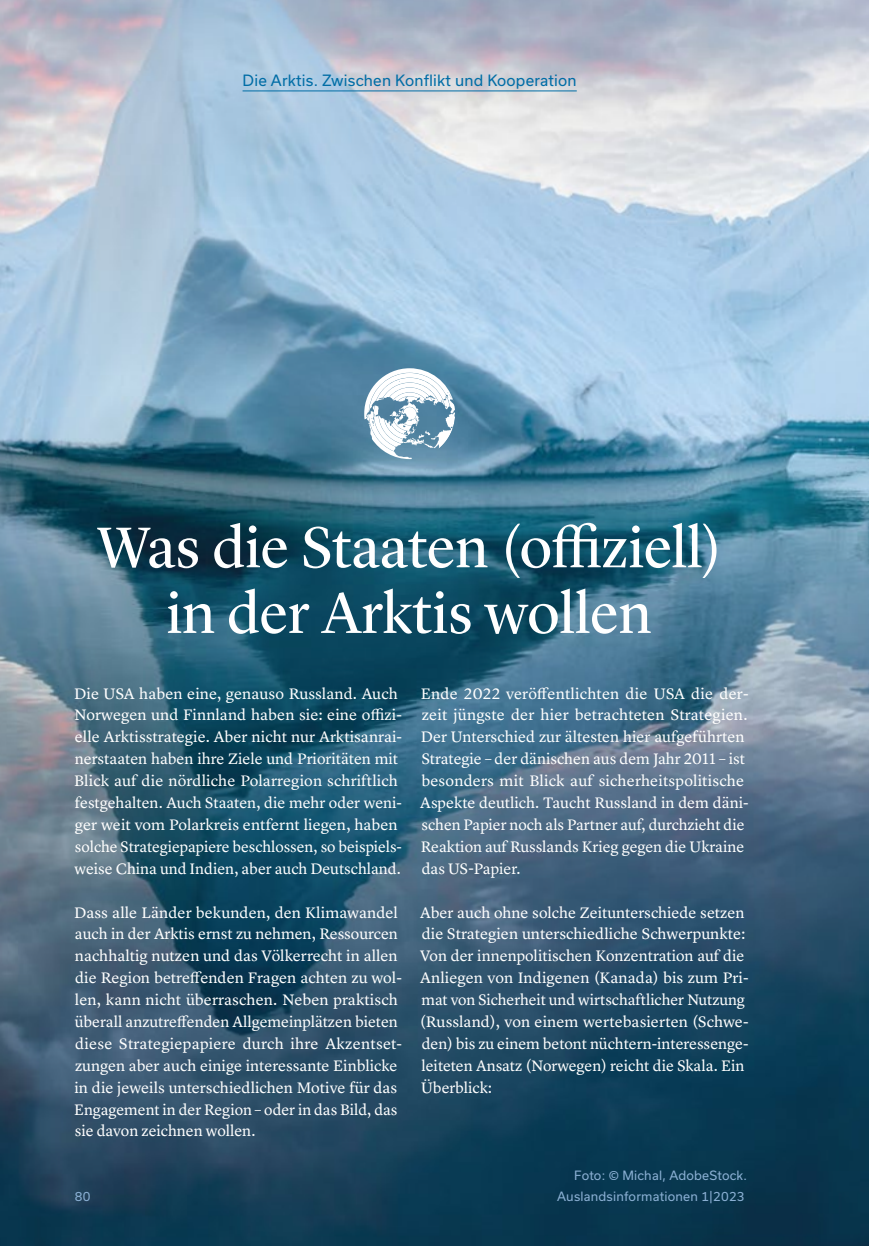
<style>
.page{position:relative;width:869px;height:1246px;background:#fff}
.page>*{position:absolute;margin:0;border:0;box-sizing:border-box;transform-origin:0 0}
.t1{font:59.5px/65.6px "Lyon Display";color:#fff;text-align:center}
.t2{font:15.75px/21.9px "Lyon Text";color:#fff}
.t3{font:14.88px "Usual";letter-spacing:.015em;color:#006da6}
.t4{font:12.25px "Usual";letter-spacing:.015em;color:#8aafd3}
</style>
<div class="page">
<img style="left:0;top:0;width:868px;height:1245px">
<svg style="left:364px;top:368px;width:91px;height:91px"></svg>
<hr style="left:242px;top:90px;width:334px;height:1px;background:#006da6">
<p class="t3" style="left:242px;top:71px;width:335px">Die Arktis. Zwischen Konflikt und Kooperation</p>
<h1 class="t1" style="left:97px;top:510px;width:626px">Was die Staaten (offiziell) in der Arktis wollen</h1>
<p class="t2" style="left:74px;top:681px;width:329px">Die USA haben eine, genauso Russland. Auch Norwegen und Finnland haben sie: eine offizi&shy;elle Arktisstrategie. Aber nicht nur Arktisanrai&shy;nerstaaten haben ihre Ziele und Prioritäten mit Blick auf die nördliche Polarregion schriftlich festgehalten. Auch Staaten, die mehr oder weni&shy;ger weit vom Polarkreis entfernt liegen, haben solche Strategiepapiere beschlossen, so beispiels&shy;weise China und Indien, aber auch Deutschland.</p>
<p class="t2" style="left:74px;top:899px;width:329px">Dass alle Länder bekunden, den Klimawandel auch in der Arktis ernst zu nehmen, Ressourcen nachhaltig nutzen und das Völkerrecht in allen die Region betreffenden Fragen achten zu wol&shy;len, kann nicht überraschen. Neben praktisch überall anzutreffenden Allgemeinplätzen bieten diese Strategiepapiere durch ihre Akzentset&shy;zungen aber auch einige interessante Einblicke in die jeweils unterschiedlichen Motive für das Engagement in der Region – oder in das Bild, das sie davon zeichnen wollen.</p>
<p class="t2" style="left:420px;top:681px;width:330px">Ende 2022 veröffentlichten die USA die der&shy;zeit jüngste der hier betrachteten Strategien.<br>Der Unterschied zur ältesten hier aufgeführten Strategie – der dänischen aus dem Jahr 2011 – ist besonders mit Blick auf sicherheitspolitische Aspekte deutlich. Taucht Russland in dem däni&shy;schen Papier noch als Partner auf, durchzieht die Reaktion auf Russlands Krieg gegen die Ukraine das US-Papier.</p>
<p class="t2" style="left:420px;top:899px;width:330px">Aber auch ohne solche Zeitunterschiede setzen die Strategien unterschiedliche Schwerpunkte:<br>Von der innenpolitischen Konzentration auf die Anliegen von Indigenen (Kanada) bis zum Pri&shy;mat von Sicherheit und wirtschaftlicher Nutzung (Russland), von einem wertebasierten (Schwe&shy;den) bis zu einem betont nüchtern-interessenge&shy;leiteten Ansatz (Norwegen) reicht die Skala. Ein Überblick:</p>
<p class="t4" style="left:574px;top:1168px;width:174px">Foto: © Michal, AdobeStock.</p>
<p class="t4" style="left:75px;top:1188px;width:17px">80</p>
<p class="t4" style="left:557px;top:1188px;width:189px">Auslandsinformationen 1|2023</p>
</div>
